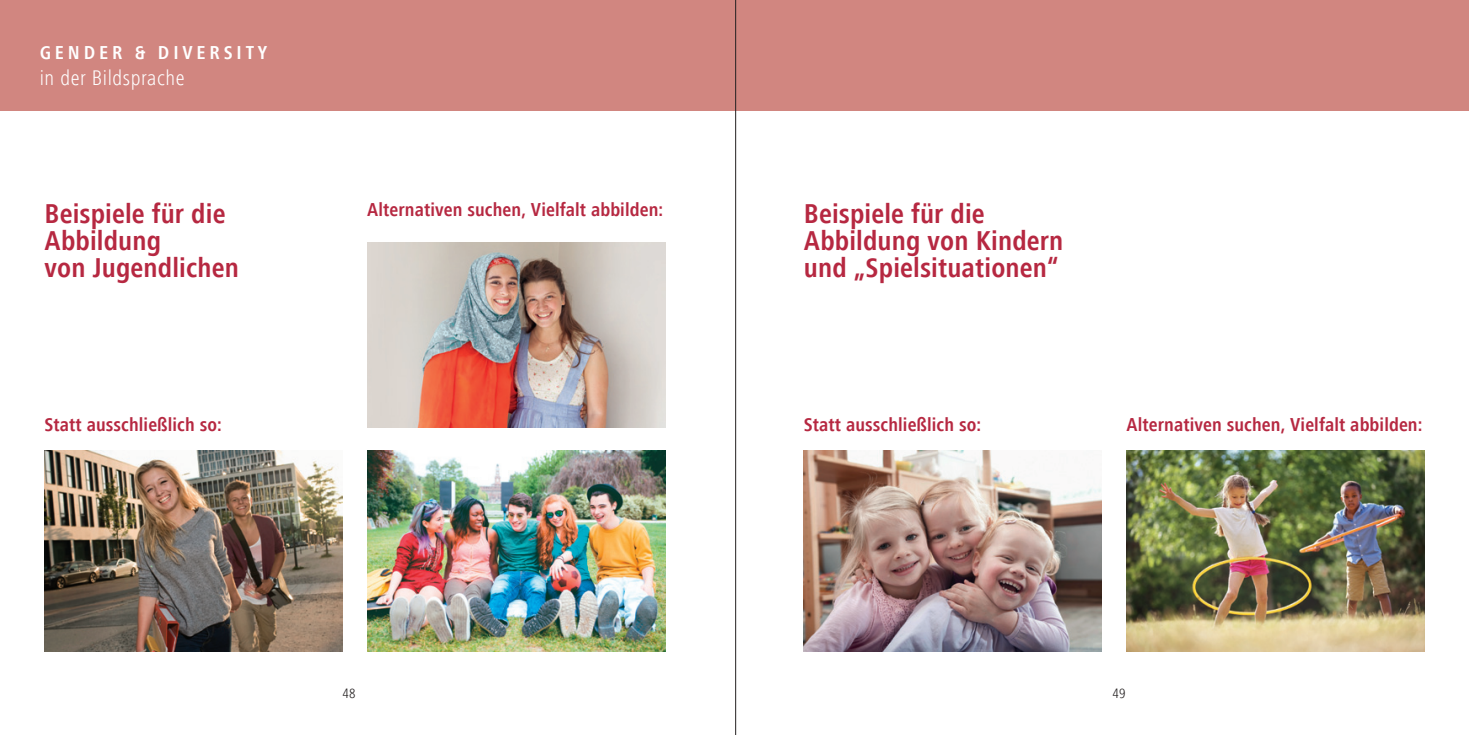
<style>
.page{position:relative;width:1469px;height:735px;background:#fff}
.page>*{position:absolute;margin:0;border:0;box-sizing:border-box;transform-origin:0 0}
.t1{font:700 condensed 28px/27.1px "Frutiger Next LT";letter-spacing:.005em;color:#b62841}
.t2{font:300 condensed 21.7px "Frutiger Next LT";letter-spacing:.025em;color:#fff}
.t3{font:700 condensed 19.25px "Frutiger Next LT";letter-spacing:.005em;color:#b62841}
.t4{font:700 condensed 19.25px "Frutiger Next LT";letter-spacing:.2em;color:#fff}
.t5{font:300 condensed 14px "Frutiger Next LT";color:#231f20}
</style>
<div class="page">
<img style="left:0;top:0;width:1468px;height:734px">
<hr style="left:735px;top:0;width:1px;height:734px;background:#231f20">
<p class="t4" style="left:40px;top:41px;width:229px">Gend er &amp; Div ersi ty</p>
<p class="t2" style="left:40px;top:66px;width:146px">in der Bildsprache</p>
<h1 class="t1" style="left:45px;top:200px;width:196px">Beispiele für die<br>Abbildung<br>von Jugendlichen</h1>
<p class="t3" style="left:367px;top:199px;width:297px">Alternativen suchen, Vielfalt abbilden:</p>
<h1 class="t1" style="left:804px;top:200px;width:261px">Beispiele für die<br>Abbildung von Kindern und „Spielsituationen“</h1>
<p class="t3" style="left:45px;top:413px;width:179px">Statt ausschließlich so:</p>
<p class="t3" style="left:1126px;top:413px;width:297px">Alternativen suchen, Vielfalt abbilden:</p>
<p class="t3" style="left:804px;top:413px;width:179px">Statt ausschließlich so:</p>
<p class="t5" style="left:342px;top:685px;width:14px">48</p>
<p class="t5" style="left:1112px;top:685px;width:14px">49</p>
</div>
